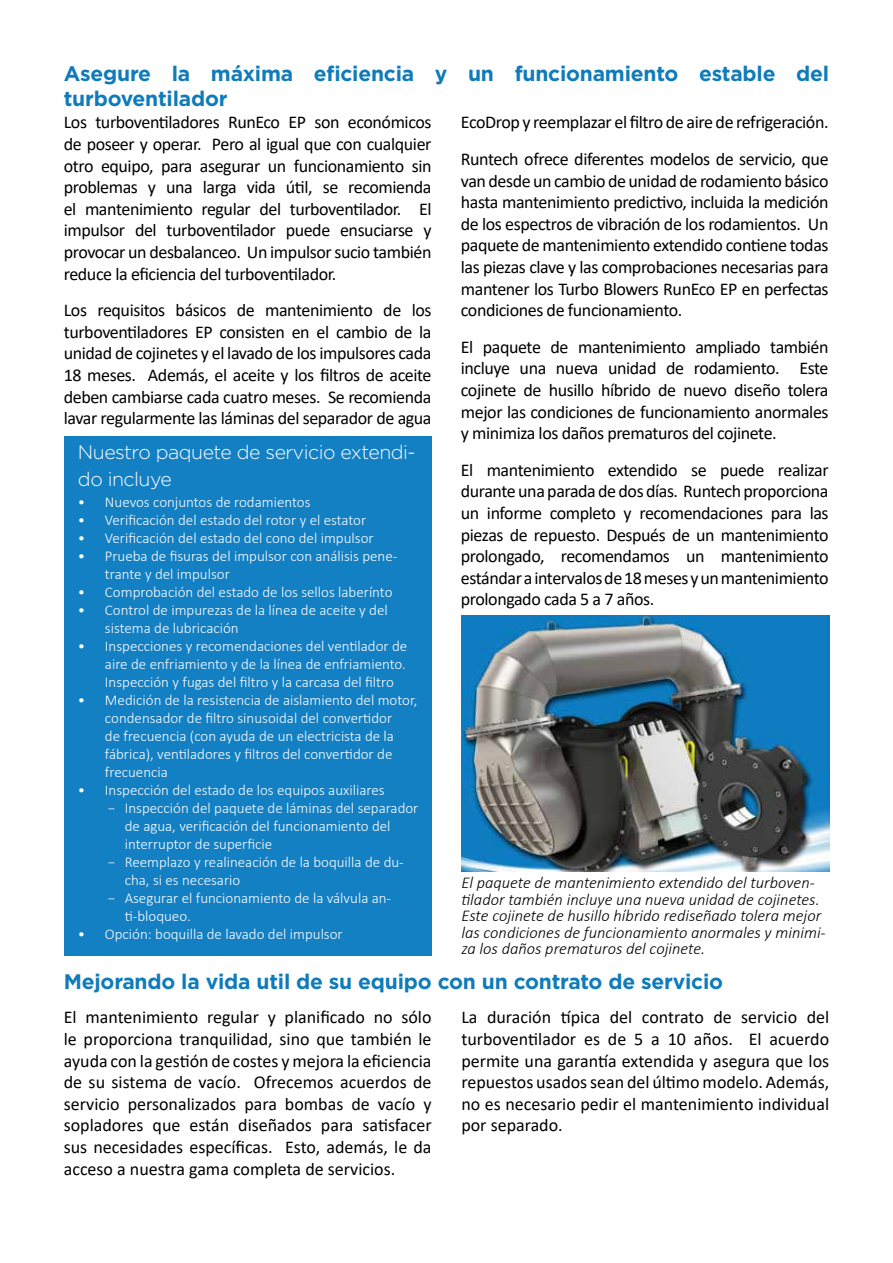
<style>
.page{position:relative;width:893px;height:1263px;background:#fff}
.page>*{position:absolute;margin:0;border:0;box-sizing:border-box;transform-origin:0 0}
.t1{font:700 21px/25.2px "Gotham";letter-spacing:-.01em;color:#0f7bba}
.t2{font:300 19.5px/27px "Gotham";letter-spacing:-.025em;color:#fff}
.t3{font:18px/21.6px "Calibri";letter-spacing:-.025em;color:#000;text-align:justify}
.t4{font:italic 300 16.5px/16.5px "Calibri";color:#000}
.t5{font:300 15px/18px "Calibri";color:#fff}
</style>
<div class="page">
<img style="left:461px;top:616px;width:368px;height:256px">
<div style="left:64px;top:437px;width:368px;height:519px;background:#1380c4"></div>
<p class="t1" style="left:64px;top:60px;width:767px">Asegure la máxima eficiencia y un funcionamiento estable del turboventilador</p>
<p class="t3" style="left:64px;top:111px;width:369px">Los turboventiladores RunEco EP son económicos de poseer y operar. Pero al igual que con cualquier otro equipo, para asegurar un funcionamiento sin problemas y una larga vida útil, se recomienda el mantenimiento regular del turboventilador. El impulsor del turboventilador puede ensuciarse y provocar un desbalanceo. Un impulsor sucio también reduce la eficiencia del turboventilador.</p>
<p class="t3" style="left:64px;top:299px;width:369px">Los requisitos básicos de mantenimiento de los turboventiladores EP consisten en el cambio de la unidad de cojinetes y el lavado de los impulsores cada 18 meses. Además, el aceite y los filtros de aceite deben cambiarse cada cuatro meses. Se recomienda lavar regularmente las láminas del separador de agua</p>
<p class="t3" style="left:461px;top:104px;width:369px;line-height:36.6px">EcoDrop y reemplazar el filtro de aire de refrigeración.<br>Runtech ofrece diferentes modelos de servicio, que</p>
<p class="t3" style="left:461px;top:169px;width:369px">van desde un cambio de unidad de rodamiento básico hasta mantenimiento predictivo, incluida la medición de los espectros de vibración de los rodamientos. Un paquete de mantenimiento extendido contiene todas las piezas clave y las comprobaciones necesarias para mantener los Turbo Blowers RunEco EP en perfectas condiciones de funcionamiento.</p>
<p class="t3" style="left:461px;top:335px;width:369px">El paquete de mantenimiento ampliado también incluye una nueva unidad de rodamiento. Este cojinete de husillo híbrido de nuevo diseño tolera mejor las condiciones de funcionamiento anormales y minimiza los daños prematuros del cojinete.</p>
<p class="t3" style="left:461px;top:458px;width:369px">El mantenimiento extendido se puede realizar durante una parada de dos días. Runtech proporciona un informe completo y recomendaciones para las piezas de repuesto. Después de un mantenimiento prolongado, recomendamos un mantenimiento estándar a intervalos de 18 meses y un mantenimiento prolongado cada 5 a 7 años.</p>
<p class="t2" style="left:78px;top:438px;width:339px">Nuestro paquete de servicio extendi&shy;do incluye</p>
<p class="t5" style="left:78px;top:492px;width:234px">• Nuevos conjuntos de rodamientos</p>
<p class="t5" style="left:78px;top:510px;width:290px">• Verificación del estado del rotor y el estator</p>
<p class="t5" style="left:78px;top:528px;width:297px">• Verificación del estado del cono del impulsor</p>
<p class="t5" style="left:105px;top:546px;width:294px;text-indent:-27px">• Prueba de fisuras del impulsor con análisis pene&shy;trante y del impulsor</p>
<p class="t5" style="left:78px;top:582px;width:316px">• Comprobación del estado de los sellos laberínto</p>
<p class="t5" style="left:105px;top:600px;width:284px;text-indent:-27px">• Control de impurezas de la línea de aceite y del sistema de lubricación</p>
<p class="t5" style="left:105px;top:636px;width:304px;text-align:justify;text-indent:-27px">• Inspecciones y recomendaciones del ventilador de aire de enfriamiento y de la línea de enfriamiento.<br>Inspección y fugas del filtro y la carcasa del filtro</p>
<p class="t5" style="left:105px;top:690px;width:314px;text-indent:-27px">• Medición de la resistencia de aislamiento del motor, condensador de filtro sinusoidal del convertidor<br>de frecuencia (con ayuda de un electricista de la fábrica), ventiladores y filtros del convertidor de frecuencia</p>
<p class="t5" style="left:78px;top:780px;width:308px">• Inspección del estado de los equipos auxiliares</p>
<p class="t5" style="left:108px;top:798px;width:312px">− Inspección del paquete de láminas del separador</p>
<p class="t5" style="left:125px;top:816px;width:267px">de agua, verificación del funcionamiento del</p>
<p class="t5" style="left:125px;top:834px;width:149px">interruptor de superficie</p>
<p class="t5" style="left:108px;top:852px;width:298px">− Reemplazo y realineación de la boquilla de du-</p>
<p class="t5" style="left:125px;top:870px;width:117px">cha, si es necesario</p>
<p class="t5" style="left:108px;top:888px;width:285px">− Asegurar el funcionamiento de la válvula an-</p>
<p class="t5" style="left:125px;top:906px;width:68px">ti-bloqueo.</p>
<p class="t5" style="left:78px;top:924px;width:266px">• Opción: boquilla de lavado del impulsor</p>
<p class="t1" style="left:64px;top:968px;width:661px">Mejorando la vida util de su equipo con un contrato de servicio</p>
<p class="t3" style="left:64px;top:1006px;width:369px">El mantenimiento regular y planificado no sólo le proporciona tranquilidad, sino que también le ayuda con la gestión de costes y mejora la eficiencia de su sistema de vacío. Ofrecemos acuerdos de servicio personalizados para bombas de vacío y sopladores que están diseñados para satisfacer sus necesidades específicas. Esto, además, le da acceso a nuestra gama completa de servicios.</p>
<p class="t3" style="left:461px;top:1006px;width:369px">La duración típica del contrato de servicio del turboventilador es de 5 a 10 años. El acuerdo permite una garantía extendida y asegura que los repuestos usados sean del último modelo. Además, no es necesario pedir el mantenimiento individual por separado.</p>
<p class="t4" style="left:461px;top:874px;width:366px">El paquete de mantenimiento extendido del turboven&shy;tilador también incluye una nueva unidad de cojinetes.<br>Este cojinete de husillo híbrido rediseñado tolera mejor las condiciones de funcionamiento anormales y minimi&shy;za los daños prematuros del cojinete.</p>
</div>
